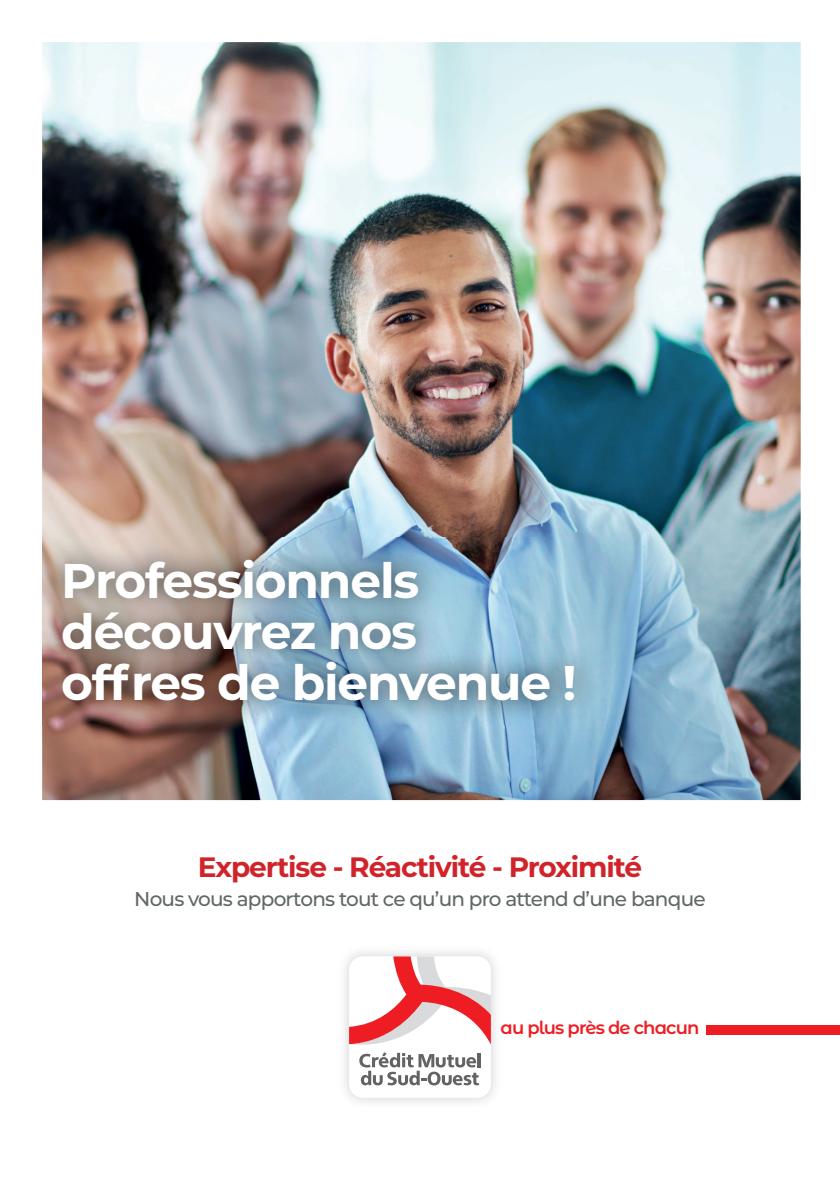
<style>
.page{position:relative;width:840px;height:1191px;background:#fff}
.page>*{position:absolute;margin:0;border:0;box-sizing:border-box;transform-origin:0 0}
.t1{font:700 48.6px/51px "Montserrat";letter-spacing:-.025em;color:#fff}
.t2{font:700 28px "Montserrat";letter-spacing:-.04em;color:#d1232a}
.t3{font:500 20px "Montserrat";letter-spacing:-.04em;color:#616667}
.t4{font:600 18px "Montserrat Alternates";letter-spacing:-.05em;color:#ee1d23}
</style>
<div class="page">
<img style="left:42px;top:42px;width:758px;height:758px">
<img style="left:344px;top:951px;width:152px;height:152px">
<div style="left:349px;top:956px;width:141px;height:142px;background:#fff;border-radius:14px"></div>
<svg style="left:359px;top:1052px;width:120px;height:33px"></svg>
<hr style="left:477px;top:1052px;width:3px;height:15px;background:#636366">
<svg style="left:349px;top:956px;width:141px;height:88px"></svg>
<div style="left:706px;top:1025px;width:133px;height:9px;background:#ee1d23"></div>
<img style="left:42px;top:537px;width:556px;height:188px">
<h1 class="t1" style="left:61px;top:553px;width:516px">Professionnels découvrez nos<br>offres de bienvenue !</h1>
<h2 class="t2" style="left:198px;top:847px;width:445px">Expertise - Réactivité - Proximité</h2>
<p class="t3" style="left:134px;top:885px;width:572px">Nous vous apportons tout ce qu’un pro attend d’une banque</p>
<p class="t4" style="left:500px;top:1015px;width:200px">au plus près de chacun</p>
</div>
